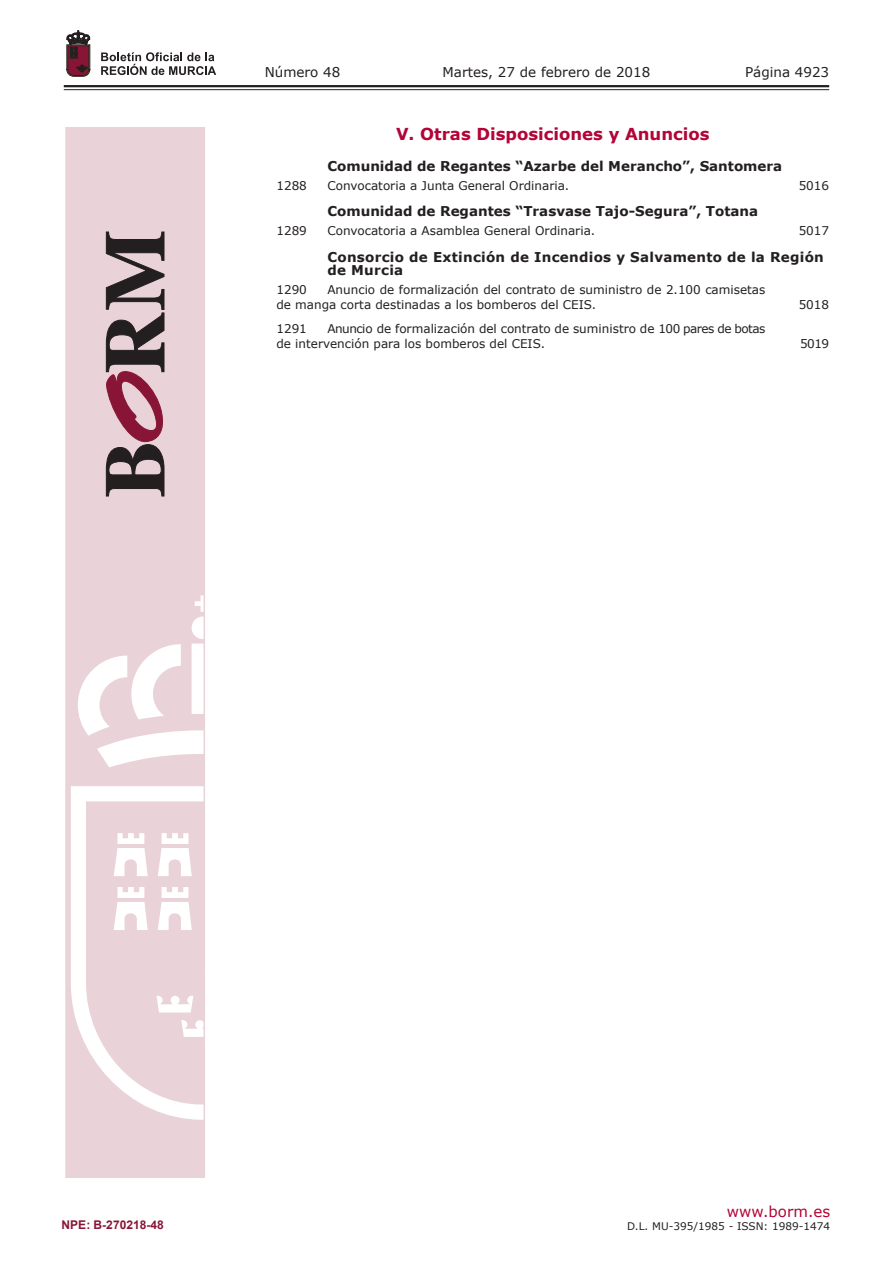
<style>
.page{position:relative;width:893px;height:1263px;background:#fff}
.page>*{position:absolute;margin:0;border:0;box-sizing:border-box;transform-origin:0 0}
.t1{font:700 16.5px "Verdana";color:#b30437}
.t2{font:15px "Verdana";color:#b30437}
.t3{font:700 13.5px "Verdana";color:#231f20}
.t4{font:700 13.5px/13.5px "Verdana";letter-spacing:.02em;color:#231f20}
.t5{font:13.5px "Verdana";color:#231f20}
.t6{font:12px/15px "Verdana";color:#231f20}
.t7{font:700 12px "Arial";color:#881536}
.t8{font:10.5px "Verdana";color:#231f20}
</style>
<div class="page">
<hr style="left:64px;top:85px;width:765px;height:2px;background:#231f20">
<hr style="left:64px;top:89px;width:765px;height:1px;background:#231f20">
<svg style="left:101px;top:52px;width:115px;height:23px"></svg>
<svg style="left:67px;top:31px;width:23px;height:45px"></svg>
<svg style="left:65px;top:128px;width:140px;height:1050px"></svg>
<svg style="left:106px;top:232px;width:58px;height:264px"></svg>
<p class="t5" style="left:265px;top:62px;width:77px">Número 48</p>
<p class="t5" style="left:443px;top:62px;width:209px">Martes, 27 de febrero de 2018</p>
<p class="t5" style="left:745px;top:62px;width:86px">Página 4923</p>
<h1 class="t1" style="left:396px;top:122px;width:315px">V. Otras Disposiciones y Anuncios</h1>
<p class="t3" style="left:327px;top:156px;width:456px">Comunidad de Regantes “Azarbe del Merancho”, Santomera</p>
<p class="t6" style="left:276px;top:178px;width:32px">1288</p>
<p class="t6" style="left:327px;top:178px;width:243px">Convocatoria a Junta General Ordinaria.</p>
<p class="t6" style="left:799px;top:178px;width:32px">5016</p>
<p class="t3" style="left:327px;top:202px;width:432px">Comunidad de Regantes “Trasvase Tajo-Segura”, Totana</p>
<p class="t6" style="left:276px;top:223px;width:32px">1289</p>
<p class="t6" style="left:327px;top:223px;width:269px">Convocatoria a Asamblea General Ordinaria.</p>
<p class="t6" style="left:799px;top:223px;width:32px">5017</p>
<p class="t4" style="left:327px;top:250px;width:498px">Consorcio de Extinción de Incendios y Salvamento de la Región de Murcia</p>
<p class="t6" style="left:276px;top:282px;width:32px">1290</p>
<p class="t6" style="left:276px;top:282px;width:490px;text-indent:51px">Anuncio de formalización del contrato de suministro de 2.100 camisetas de manga corta destinadas a los bomberos del CEIS.</p>
<p class="t6" style="left:799px;top:297px;width:32px">5018</p>
<p class="t6" style="left:276px;top:321px;width:490px;text-indent:51px">Anuncio de formalización del contrato de suministro de 100 pares de botas de intervención para los bomberos del CEIS.</p>
<p class="t6" style="left:276px;top:321px;width:32px">1291</p>
<p class="t6" style="left:800px;top:336px;width:31px">5019</p>
<p class="t7" style="left:62px;top:1216px;width:104px">NPE: B-270218-48</p>
<p class="t2" style="left:727px;top:1201px;width:105px">www.borm.es</p>
<p class="t8" style="left:627px;top:1218px;width:205px">D.L. MU-395/1985 - ISSN: 1989-1474</p>
</div>
